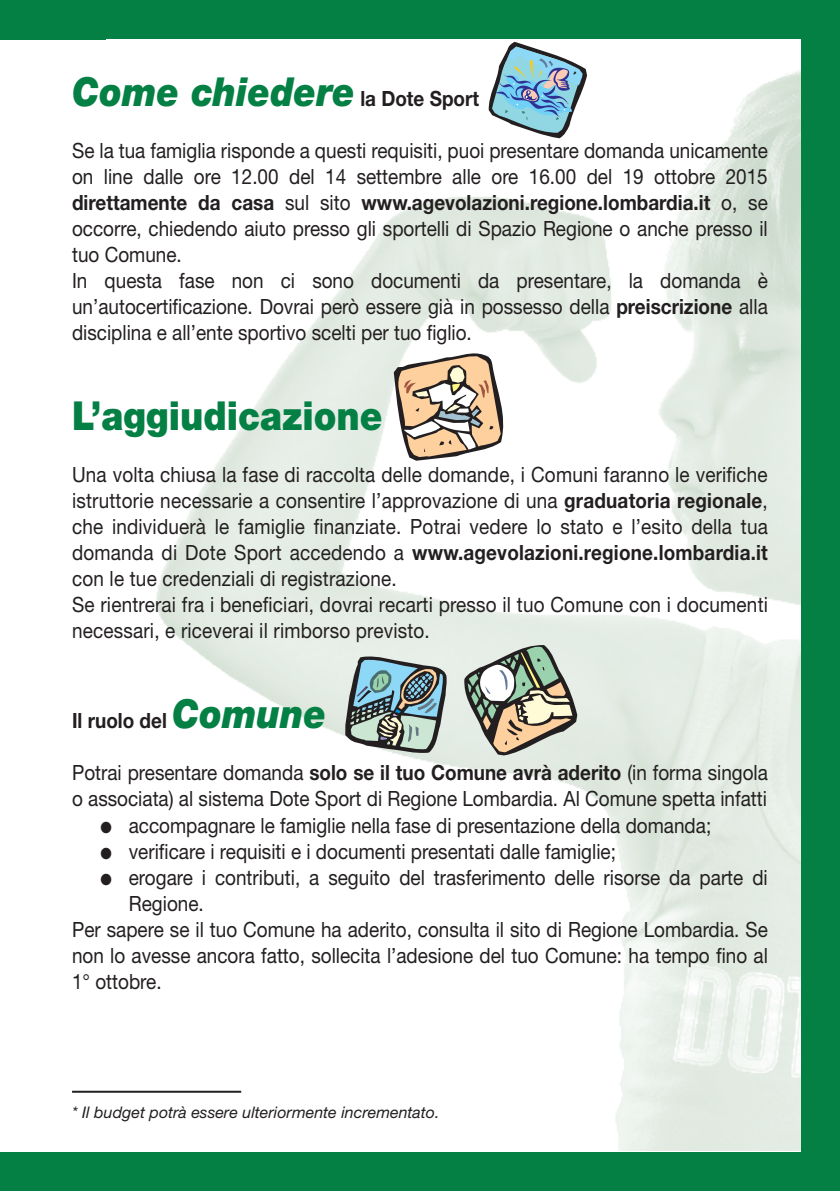
<style>
.page{position:relative;width:840px;height:1191px;background:#fff}
.page>*{position:absolute;margin:0;border:0;box-sizing:border-box;transform-origin:0 0}
.t1{font:italic 900 40px "Helvetica Neue LT Std";color:#048045;scale:.9 1}
.t2{font:900 40px "Helvetica Neue LT Std";color:#048045;scale:.9 1}
.t3{font:21px/26px "Helvetica Neue LT Std";color:#231f20;scale:.9 1}
.t4{font:700 21px "Helvetica Neue LT Std";color:#231f20;scale:.9 1}
.t5{font:italic 16px "Helvetica Neue LT Std";color:#231f20}
.s1{font-weight:700;font-style:normal;font-size:21px;color:#231f20}
.s2{font-weight:700}
.s3{font-weight:900;font-style:italic;font-size:40px;color:#048045}
</style>
<div class="page">
<div style="left:0;top:0;width:839px;height:1191px;background:#048045"></div>
<div style="left:0;top:40px;width:799px;height:1111px;background:#fff"></div>
<img style="left:106px;top:41px;width:693px;height:1109px">
<svg style="left:488px;top:42px;width:107px;height:113px"></svg>
<svg style="left:382px;top:339px;width:125px;height:122px"></svg>
<svg style="left:332px;top:640px;width:1px;height:97px"></svg>
<svg style="left:448px;top:622px;width:67px;height:10px"></svg>
<svg style="left:345px;top:644px;width:250px;height:126px;background:#b2bcb4"></svg>
<hr style="left:72px;top:1090px;width:169px;height:2px;background:#231f20">
<h1 class="t1" style="left:72px;top:67px;width:453px">Come chiedere <span class="s1">la Dote Sport</span></h1>
<p class="t3" style="left:72px;top:137px;width:774px">Se la tua famiglia risponde a questi requisiti, puoi presentare domanda unicamente on line dalle ore 12.00 del 14 settembre alle ore 16.00 del 19 ottobre 2015 <span class="s2">direttamente da casa</span> sul sito <span class="s2">www.agevolazioni.regione.lombardia.it</span> o, se occorre, chiedendo aiuto presso gli sportelli di Spazio Regione o anche presso il tuo Comune.<br>In questa fase non ci sono documenti da presentare, la domanda è un’autocertificazione. Dovrai però essere già in possesso della <span class="s2">preiscrizione</span> alla disciplina e all’ente sportivo scelti per tuo figlio.</p>
<h1 class="t2" style="left:72px;top:392px;width:346px">L’aggiudicazione</h1>
<p class="t3" style="left:72px;top:461px;width:774px">Una volta chiusa la fase di raccolta delle domande, i Comuni faranno le verifiche istruttorie necessarie a consentire l’approvazione di una <span class="s2">graduatoria regionale</span>, che individuerà le famiglie finanziate. Potrai vedere lo stato e l’esito della tua domanda di Dote Sport accedendo a <span class="s2">www.agevolazioni.regione.lombardia.it </span>con le tue credenziali di registrazione.<br>Se rientrerai fra i beneficiari, dovrai recarti presso il tuo Comune con i documenti necessari, e riceverai il rimborso previsto.</p>
<p class="t4" style="left:72px;top:708px;width:284px">Il ruolo del <span class="s3">Comune</span></p>
<p class="t3" style="left:72px;top:759px;width:774px">Potrai presentare domanda <span class="s2">solo se il tuo Comune avrà aderito</span> (in forma singola o associata) al sistema Dote Sport di Regione Lombardia. Al Comune spetta infatti</p>
<p class="t3" style="left:100px;top:811px;width:679px">● accompagnare le famiglie nella fase di presentazione della domanda;</p>
<p class="t3" style="left:100px;top:837px;width:574px">● verificare i requisiti e i documenti presentati dalle famiglie;</p>
<p class="t3" style="left:100px;top:863px;width:742px">● erogare i contributi, a seguito del trasferimento delle risorse da parte di</p>
<p class="t3" style="left:129px;top:889px;width:85px">Regione.</p>
<p class="t3" style="left:72px;top:915px;width:774px">Per sapere se il tuo Comune ha aderito, consulta il sito di Regione Lombardia. Se</p>
<p class="t3" style="left:72px;top:941px;width:774px">non lo avesse ancora fatto, sollecita l’adesione del tuo Comune: ha tempo fino al</p>
<p class="t3" style="left:72px;top:967px;width:101px">1° ottobre.</p>
<p class="t5" style="left:72px;top:1103px;width:369px">* Il budget potrà essere ulteriormente incrementato.</p>
</div>
